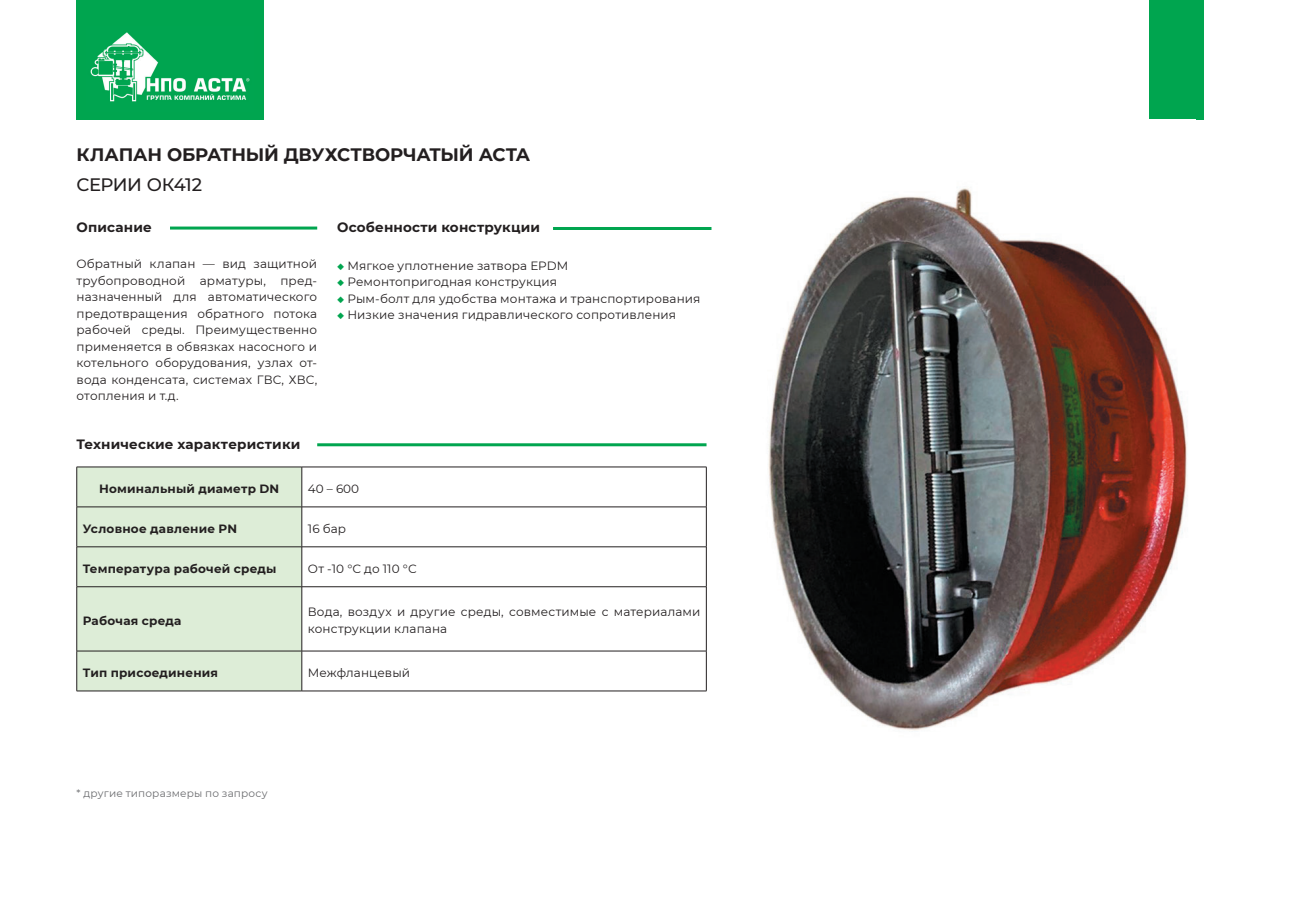
<style>
.page{position:relative;width:1289px;height:919px;background:#fff}
.page>*{position:absolute;margin:0;border:0;box-sizing:border-box;transform-origin:0 0}
.t1{font:700 18px "Montserrat";letter-spacing:-.01em;color:#231f20}
.t2{font:500 18px "Montserrat";letter-spacing:-.03em;color:#231f20}
.t3{font:700 13.5px "Montserrat";letter-spacing:.015em;color:#231f20}
.t4{font:12px/16.5px "Montserrat";letter-spacing:.01em;color:#231f20}
.t5{font:700 12px "Montserrat";letter-spacing:.015em;color:#231f20}
.t6{font:10.5px "Montserrat";letter-spacing:.015em;color:#6c6d70}
.s1{color:#00a54f}
</style>
<div class="page">
<div style="left:77px;top:0;width:187px;height:119px;background:#00a54f"></div>
<div style="left:1149px;top:0;width:54px;height:119px;background:#00a54f"></div>
<img style="left:90px;top:32px;width:160px;height:70px">
<img style="left:768px;top:188px;width:419px;height:543px">
<hr style="left:317px;top:443px;width:389px;height:3px;background:#00a54f">
<div style="left:77px;top:467px;width:224px;height:223px;background:#ddedd7"></div>
<hr style="left:302px;top:466px;width:404px;height:1px;background:#231f20">
<hr style="left:706px;top:467px;width:1px;height:39px;background:#231f20">
<hr style="left:302px;top:506px;width:404px;height:1px;background:#231f20">
<hr style="left:706px;top:507px;width:1px;height:39px;background:#231f20">
<hr style="left:302px;top:546px;width:404px;height:1px;background:#231f20">
<hr style="left:706px;top:547px;width:1px;height:39px;background:#231f20">
<hr style="left:302px;top:586px;width:404px;height:1px;background:#231f20">
<hr style="left:706px;top:587px;width:1px;height:63px;background:#231f20">
<hr style="left:302px;top:650px;width:404px;height:1px;background:#231f20">
<hr style="left:706px;top:651px;width:1px;height:39px;background:#231f20">
<hr style="left:302px;top:690px;width:404px;height:1px;background:#231f20">
<hr style="left:77px;top:466px;width:225px;height:1px;background:#231f20">
<hr style="left:76px;top:467px;width:1px;height:39px;background:#231f20">
<hr style="left:301px;top:467px;width:1px;height:39px;background:#231f20">
<hr style="left:77px;top:506px;width:225px;height:1px;background:#231f20">
<hr style="left:76px;top:507px;width:1px;height:39px;background:#231f20">
<hr style="left:301px;top:507px;width:1px;height:39px;background:#231f20">
<hr style="left:77px;top:546px;width:225px;height:1px;background:#231f20">
<hr style="left:76px;top:547px;width:1px;height:39px;background:#231f20">
<hr style="left:301px;top:547px;width:1px;height:39px;background:#231f20">
<hr style="left:77px;top:586px;width:225px;height:1px;background:#231f20">
<hr style="left:76px;top:587px;width:1px;height:63px;background:#231f20">
<hr style="left:301px;top:587px;width:1px;height:63px;background:#231f20">
<hr style="left:77px;top:650px;width:225px;height:1px;background:#231f20">
<hr style="left:76px;top:651px;width:1px;height:39px;background:#231f20">
<hr style="left:301px;top:651px;width:1px;height:39px;background:#231f20">
<hr style="left:77px;top:690px;width:225px;height:1px;background:#231f20">
<hr style="left:170px;top:226px;width:147px;height:3px;background:#00a54f">
<hr style="left:553px;top:227px;width:158px;height:3px;background:#00a54f">
<h1 class="t1" style="left:77px;top:142px;width:455px">КЛАПАН ОБРАТНЫЙ ДВУХСТВОРЧАТЫЙ АСТА</h1>
<h1 class="t2" style="left:77px;top:172px;width:127px">СЕРИИ ОК412</h1>
<p class="t3" style="left:77px;top:218px;width:77px">Описание</p>
<p class="t4" style="left:77px;top:255px;width:242px;text-align:justify">Обратный клапан — вид защитной трубопроводной арматуры, пред&shy;назначенный для автоматического предотвращения обратного потока рабочей среды. Преимущественно применяется в обвязках насосного и котельного оборудования, узлах от&shy;вода конденсата, системах ГВС, ХВС, отопления и т.д.</p>
<p class="t3" style="left:337px;top:218px;width:204px">Особенности конструкции</p>
<p class="t4" style="left:337px;top:257px;width:233px"><span class="s1">◆</span> Мягкое уплотнение затвора EPDM</p>
<p class="t4" style="left:337px;top:273px;width:221px"><span class="s1">◆</span> Ремонтопригодная конструкция</p>
<p class="t4" style="left:337px;top:290px;width:365px"><span class="s1">◆</span> Рым-болт для удобства монтажа и транспортирования</p>
<p class="t4" style="left:337px;top:306px;width:340px"><span class="s1">◆</span> Низкие значения гидравлического сопротивления</p>
<p class="t3" style="left:77px;top:435px;width:225px">Технические характеристики</p>
<p class="t5" style="left:99px;top:480px;width:181px">Номинальный диаметр DN</p>
<p class="t4" style="left:308px;top:479px;width:53px">40 – 600</p>
<p class="t5" style="left:83px;top:519px;width:156px">Условное давление PN</p>
<p class="t4" style="left:308px;top:519px;width:40px">16 бар</p>
<p class="t5" style="left:83px;top:559px;width:195px">Температура рабочей среды</p>
<p class="t4" style="left:308px;top:559px;width:110px">От -10 °С до 110 °С</p>
<p class="t5" style="left:83px;top:611px;width:100px">Рабочая среда</p>
<p class="t4" style="left:308px;top:603px;width:394px">Вода, воздух и другие среды, совместимые с материалами конструкции клапана</p>
<p class="t5" style="left:83px;top:663px;width:137px">Тип присоединения</p>
<p class="t4" style="left:308px;top:663px;width:104px">Межфланцевый</p>
<p class="t6" style="left:77px;top:786px;width:193px">* другие типоразмеры по запросу</p>
</div>
